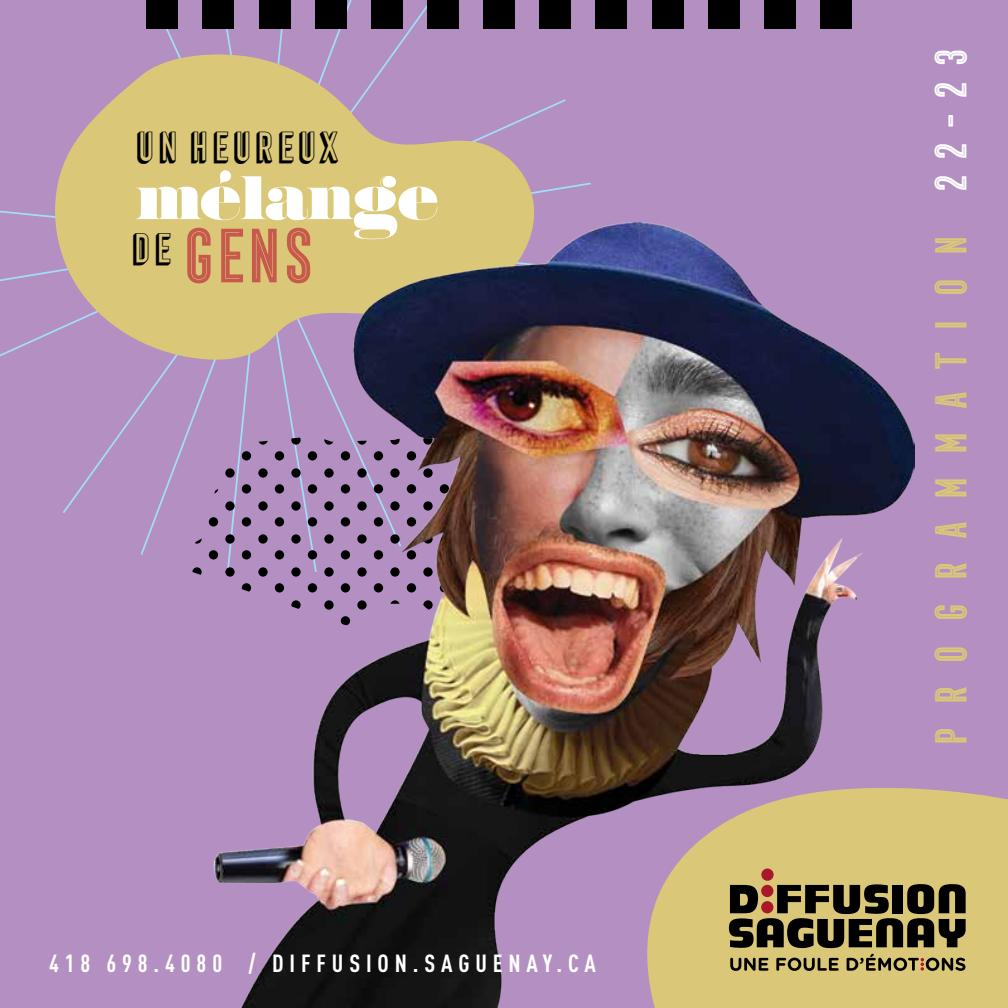
<style>
.page{position:relative;width:1008px;height:1008px;background:#b48fc1}
.page>*{position:absolute;margin:0;border:0;box-sizing:border-box;transform-origin:0 0}
.t1{font:70.52px "Frontage Condensed Inline";color:#c75a4d}
.t2{font:58.62px "Benguiat Montage";color:#fff}
.t3{font:40.77px "Frontage Condensed Inline";letter-spacing:.44em;color:#dac878}
.t4{font:38.32px "Frontage Condensed 3 D";color:#000}
.t5{font:700 condensed 24.5px "DIN Pro";letter-spacing:.24em;color:#fff}
.s1{color:#fff}
</style>
<div class="page">
<div style="left:914px;top:788px;width:94px;height:220px;background:#dac878"></div>
<svg style="left:121px;top:0;width:282px;height:549px"></svg>
<svg style="left:46px;top:52px;width:491px;height:309px;fill:#dac878"></svg>
<svg style="left:185px;top:421px;width:21px;height:154px"></svg>
<svg style="left:914px;top:884px;width:52px;height:64px;background:#504a2c"></svg>
<svg style="left:914px;top:954px;width:51px;height:17px"></svg>
<div style="left:146px;top:0;width:32px;height:29px;background:#000"></div>
<div style="left:202px;top:0;width:32px;height:29px;background:#000"></div>
<div style="left:259px;top:0;width:32px;height:29px;background:#000"></div>
<div style="left:315px;top:0;width:32px;height:29px;background:#000"></div>
<div style="left:371px;top:0;width:32px;height:29px;background:#000"></div>
<div style="left:427px;top:0;width:32px;height:29px;background:#000"></div>
<div style="left:483px;top:0;width:32px;height:29px;background:#000"></div>
<div style="left:539px;top:0;width:32px;height:29px;background:#000"></div>
<div style="left:595px;top:0;width:32px;height:29px;background:#000"></div>
<div style="left:652px;top:0;width:32px;height:29px;background:#000"></div>
<div style="left:708px;top:0;width:32px;height:29px;background:#000"></div>
<div style="left:764px;top:0;width:32px;height:29px;background:#000"></div>
<div style="left:820px;top:0;width:32px;height:29px;background:#000"></div>
<img style="left:206px;top:222px;width:708px;height:786px">
<h3 class="t4" style="left:134px;top:125px;width:207px">UN HEUREUX</h3>
<h2 class="t2" style="left:137px;top:159px;width:302px">mélange</h2>
<h1 class="t1" style="left:130px;top:216px;width:188px"><sup>de</sup> GENS</h1>
<p class="t5" style="left:49px;top:945px;width:548px">418 698.4080 / DIFFUSION.SAGUENAY.CA</p>
<h3 class="t3" style="left:928px;top:749px;width:704px;rotate:-90deg">PROGRAMMATION <span class="s1">22-23</span></h3>
</div>
